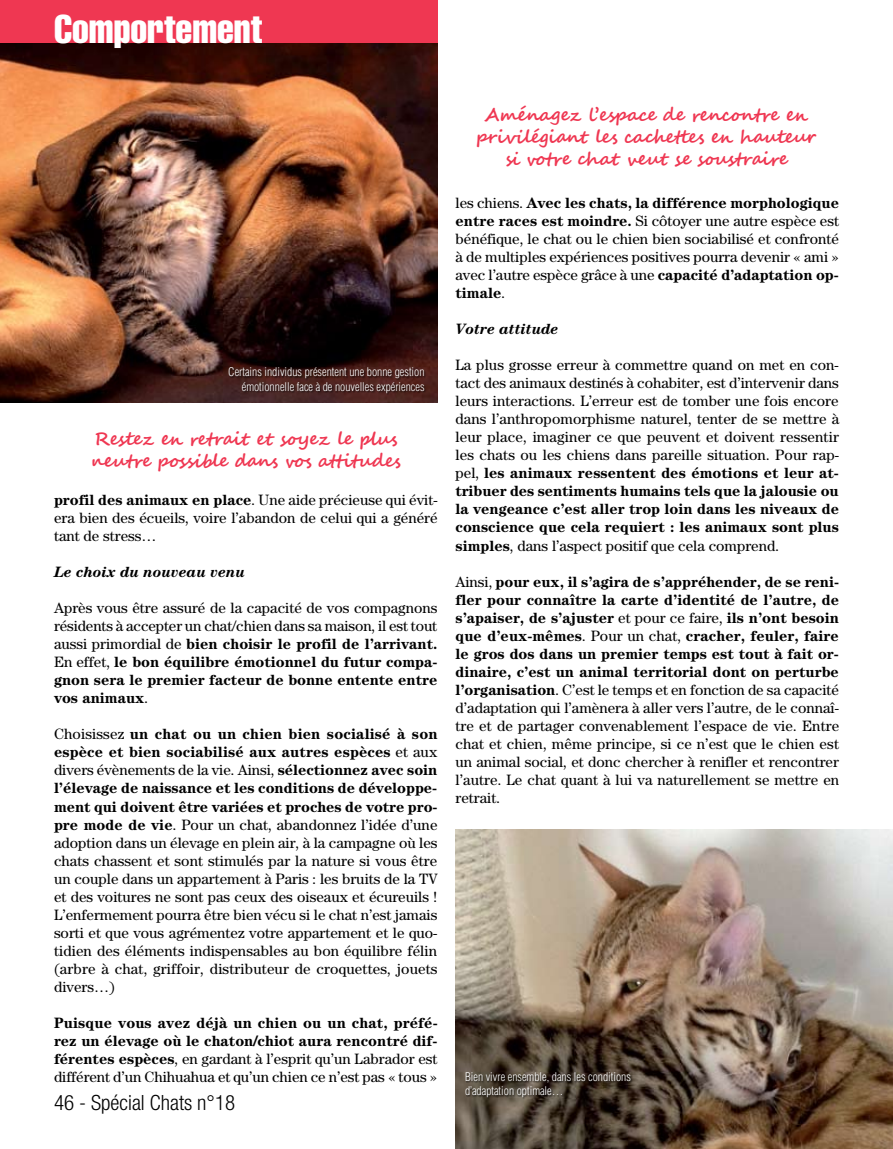
<style>
.page{position:relative;width:893px;height:1149px;background:#fff}
.page>*{position:absolute;margin:0;border:0;box-sizing:border-box;transform-origin:0 0}
.t1{font:39.3px "Helvetica LT Std Comp";color:#fff}
.t2{font:300 condensed 21px "Helvetica Neue LT Pro";color:#000}
.t3{font:700 18px/21.6px "Segoe Script";letter-spacing:-.02em;color:#ef3752}
.t4{font:15px/18px "Century Std";color:#000;text-align:justify}
.t5{font:700 15px/18px "Century Std";color:#000;text-align:justify}
.t6{font:italic 700 15px "Century Std";color:#000}
.t7{font:300 condensed 11.7px/14px "Helvetica LT Std";color:#fff;text-align:right}
.s1{font-weight:700}
.s2{font-weight:400}
</style>
<div class="page">
<img style="left:0;top:43px;width:437px;height:359px">
<div style="left:0;top:0;width:437px;height:43px;background:#ef3752"></div>
<img style="left:455px;top:829px;width:438px;height:319px">
<div style="left:229px;top:368px;width:239px;height:36px;background:#000;opacity:.75"></div>
<div style="left:466px;top:1072px;width:187px;height:36px;background:#000;opacity:.75"></div>
<h1 class="t1" style="left:54px;top:4px;width:210px">Comportement</h1>
<p class="t7" style="left:228px;top:365px;width:198px">Certains individus présentent une bonne gestion émotionnelle face à de nouvelles expériences</p>
<p class="t3" style="left:91px;top:428px;width:312px">Restez en retrait et soyez le plus neutre possible dans vos attitudes</p>
<p class="t4" style="left:54px;top:490px;width:385px"><span class="s1">profil des animaux en place</span>. Une aide précieuse qui évit&shy;era bien des écueils, voire l’abandon de celui qui a généré tant de stress…</p>
<p class="t6" style="left:54px;top:563px;width:193px">Le choix du nouveau venu</p>
<p class="t4" style="left:54px;top:598px;width:385px">Après vous être assuré de la capacité de vos compagnons résidents à accepter un chat/chien dans sa maison, il est tout aussi primordial de <span class="s1">bien choisir le profil de l’arrivant.<br></span>En effet, <span class="s1">le bon équilibre émotionnel du futur compa&shy;gnon sera le premier facteur de bonne entente entre vos animaux</span>.</p>
<p class="t4" style="left:54px;top:724px;width:385px">Choisissez <span class="s1">un chat ou un chien bien socialisé à son espèce et bien sociabilisé aux autres espèces</span> et aux divers évènements de la vie. Ainsi, <span class="s1">sélectionnez avec soin l’élevage de naissance et les conditions de développe&shy;ment qui doivent être variées et proches de votre pro&shy;pre mode de vie</span>. Pour un chat, abandonnez l’idée d’une adoption dans un élevage en plein air, à la campagne où les chats chassent et sont stimulés par la nature si vous être un couple dans un appartement à Paris : les bruits de la TV et des voitures ne sont pas ceux des oiseaux et écureuils !<br>L’enfermement pourra être bien vécu si le chat n’est jamais sorti et que vous agrémentez votre appartement et le quo&shy;tidien des éléments indispensables au bon équilibre félin (arbre à chat, griffoir, distributeur de croquettes, jouets divers…)</p>
<p class="t5" style="left:54px;top:1012px;width:385px">Puisque vous avez déjà un chien ou un chat, préfé&shy;rez un élevage où le chaton/chiot aura rencontré dif&shy;férentes espèces<span class="s2">, en gardant à l’esprit qu’un Labrador est différent d’un Chihuahua et qu’un chien ce n’est pas « tous »</span></p>
<h2 class="t2" style="left:54px;top:1090px;width:183px">46 - Spécial Chats n°18</h2>
<p class="t3" style="left:476px;top:104px;width:341px;text-align:center">Aménagez l’espace de rencontre en privilégiant les cachettes en hauteur si votre chat veut se soustraire</p>
<p class="t4" style="left:455px;top:194px;width:385px">les chiens. <span class="s1">Avec les chats, la différence morphologique entre races est moindre.</span> Si côtoyer une autre espèce est bénéfique, le chat ou le chien bien sociabilisé et confronté à de multiples expériences positives pourra devenir « ami » avec l’autre espèce grâce à une <span class="s1">capacité d’adaptation op&shy;timale</span>.</p>
<p class="t6" style="left:455px;top:320px;width:105px">Votre attitude</p>
<p class="t4" style="left:455px;top:356px;width:385px">La plus grosse erreur à commettre quand on met en con&shy;tact des animaux destinés à cohabiter, est d’intervenir dans leurs interactions. L’erreur est de tomber une fois encore dans l’anthropomorphisme naturel, tenter de se mettre à leur place, imaginer ce que peuvent et doivent ressentir les chats ou les chiens dans pareille situation. Pour rap&shy;pel, <span class="s1">les animaux ressentent des émotions et leur at&shy;tribuer des sentiments humains tels que la jalousie ou la vengeance c’est aller trop loin dans les niveaux de conscience que cela requiert : les animaux sont plus simples</span>, dans l’aspect positif que cela comprend.</p>
<p class="t4" style="left:455px;top:572px;width:385px">Ainsi, <span class="s1">pour eux, il s’agira de s’appréhender, de se reni&shy;fler pour connaître la carte d’identité de l’autre, de s’apaiser, de s’ajuster</span> et pour ce faire, <span class="s1">ils n’ont besoin que d’eux-mêmes</span>. Pour un chat, <span class="s1">cracher, feuler, faire le gros dos dans un premier temps est tout à fait or&shy;dinaire, c’est un animal territorial dont on perturbe l’organisation</span>. C’est le temps et en fonction de sa capacité d’adaptation qui l’amènera à aller vers l’autre, de le connaî&shy;tre et de partager convenablement l’espace de vie. Entre chat et chien, même principe, si ce n’est que le chien est un animal social, et donc chercher à renifler et rencontrer l’autre. Le chat quant à lui va naturellement se mettre en retrait.</p>
<p class="t7" style="left:465px;top:1069px;width:167px;text-align:left">Bien vivre ensemble, dans les conditions d’adaptation optimale…</p>
</div>
